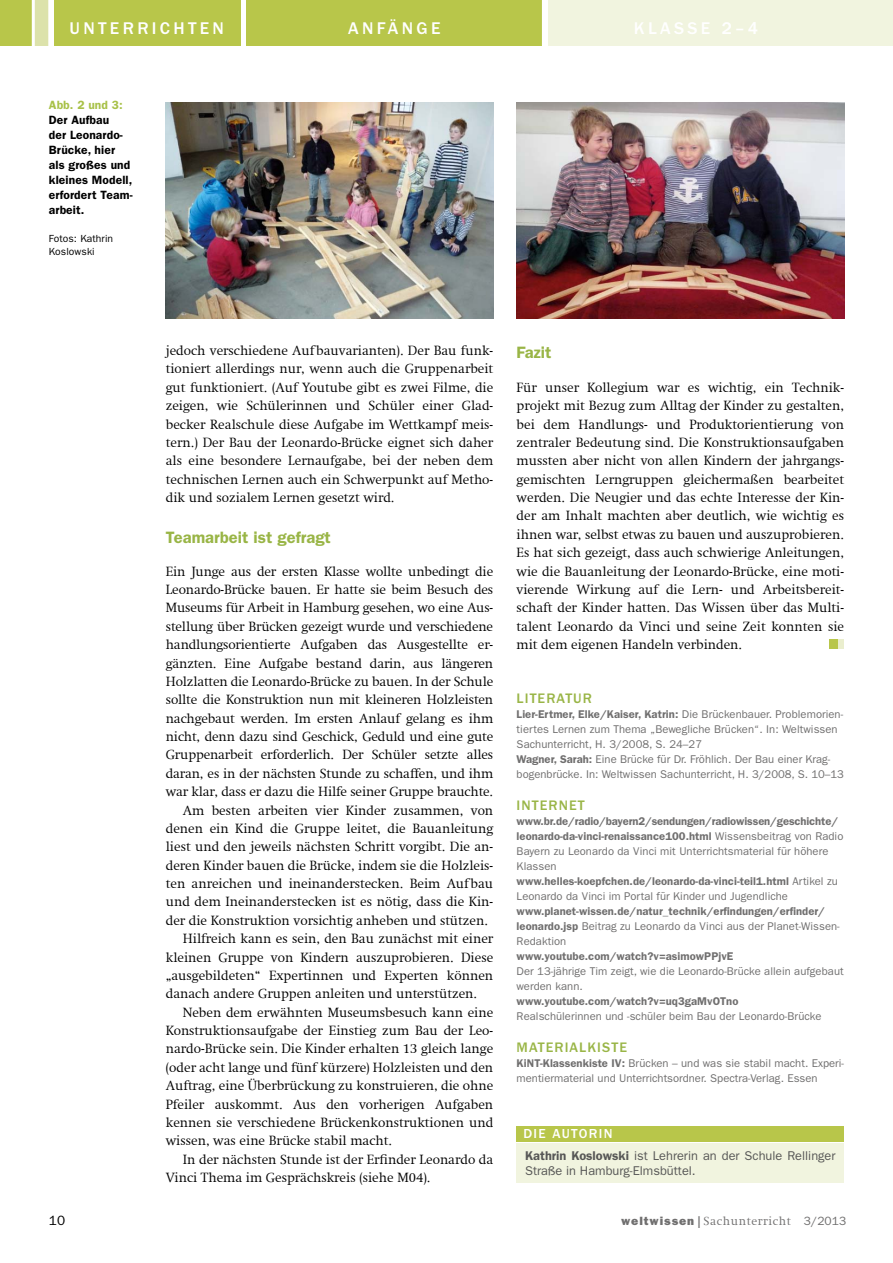
<style>
.page{position:relative;width:893px;height:1263px;background:#fff}
.page>*{position:absolute;margin:0;border:0;box-sizing:border-box;transform-origin:0 0}
.t1{font:500 17.55px "ITC Franklin Gothic Std";letter-spacing:.19em;color:#fff}
.t2{font:600 16.5px "ITC Franklin Gothic Std";letter-spacing:.005em;color:#99b546}
.t3{font:500 14.25px "ITC Franklin Gothic Std";letter-spacing:.075em;color:#99b546}
.t4{font:300 13.5px/18.3px "Swift Com";color:#000;text-align:justify}
.t5{font:500 13.5px "ITC Franklin Gothic Std";letter-spacing:.1em;color:#fff}
.t6{font:13.5px "ITC Franklin Gothic Std";color:#000}
.t7{font:12.75px/15px "ITC Franklin Gothic Std";color:#575756}
.t8{font:600 12px/15px "ITC Franklin Gothic Std";letter-spacing:.01em;color:#000}
.t9{font:300 12px "Swift Com";letter-spacing:.05em;color:#706f6f}
.t10{font:600 12px "ITC Franklin Gothic Std";letter-spacing:.01em;color:#a8c148}
.t11{font:11.25px/15px "ITC Franklin Gothic Std";letter-spacing:.005em;color:#706f6f}
.t12{font:600 11.25px/15px "ITC Franklin Gothic Std";letter-spacing:.005em;color:#706f6f}
.t13{font:10.35px/12.8px "ITC Franklin Gothic Std";letter-spacing:.01em;color:#000}
.s1{font-weight:600}
.s2{font-weight:400}
.s3{font-family:"ITC Franklin Gothic Std Hvy";font-weight:400}
.s4{font-weight:700}
.s5{font-family:"ITC Franklin Gothic Std";font-weight:400}
</style>
<div class="page">
<div style="left:829px;top:639px;width:9px;height:10px;background:#b8c64a"></div>
<div style="left:839px;top:639px;width:5px;height:10px;background:#eaeece"></div>
<div style="left:247px;top:0;width:295px;height:45px;background:#b8c64a"></div>
<div style="left:548px;top:0;width:344px;height:45px;background:#f1f4df"></div>
<div style="left:0;top:0;width:32px;height:45px;background:#b8c64a"></div>
<div style="left:35px;top:0;width:14px;height:45px;background:#dce2ab"></div>
<div style="left:54px;top:0;width:186px;height:45px;background:#b8c64a"></div>
<div style="left:48px;top:0;width:6px;height:47px;background:#fff"></div>
<div style="left:517px;top:1126px;width:327px;height:15px;background:#b8c64a"></div>
<div style="left:517px;top:1143px;width:327px;height:39px;background:#f1f4df"></div>
<img style="left:517px;top:102px;width:327px;height:216px">
<img style="left:166px;top:102px;width:327px;height:216px">
<p class="t1" style="left:70px;top:18px;width:156px">U NTERRICHTEN</p>
<p class="t1" style="left:348px;top:18px;width:94px">ANFÄNGE</p>
<p class="t1" style="left:634px;top:18px;width:126px">KLASSE 2–4</p>
<p class="t10" style="left:49px;top:98px;width:75px">Abb. 2 und 3:</p>
<p class="t8" style="left:49px;top:113px;width:85px">Der Aufbau<br>der Leonardo-<br>Brücke, hier als großes und kleines Modell, erfordert Team&shy;arbeit.</p>
<p class="t13" style="left:49px;top:232px;width:66px">Fotos: Kathrin<br>Koslowski</p>
<p class="t6" style="left:49px;top:1213px;width:18px">10</p>
<p class="t4" style="left:166px;top:341px;width:329px">jedoch verschiedene Aufbauvarianten). Der Bau funk&shy;tioniert allerdings nur, wenn auch die Gruppenarbeit gut funktioniert. (Auf Youtube gibt es zwei Filme, die zeigen, wie Schülerinnen und Schüler einer Glad&shy;becker Realschule diese Aufgabe im Wettkampf meis&shy;tern.) Der Bau der Leonardo-Brücke eignet sich daher als eine besondere Lernaufgabe, bei der neben dem technischen Lernen auch ein Schwerpunkt auf Metho&shy;dik und sozialem Lernen gesetzt wird.</p>
<p class="t2" style="left:166px;top:528px;width:167px">Teamarbeit ist gefragt</p>
<p class="t4" style="left:166px;top:562px;width:329px">Ein Junge aus der ersten Klasse wollte unbedingt die</p>
<p class="t4" style="left:166px;top:580px;width:329px">Leonardo-Brücke bauen. Er hatte sie beim Besuch des</p>
<p class="t4" style="left:166px;top:599px;width:329px">Museums für Arbeit in Hamburg gesehen, wo eine Aus-</p>
<p class="t4" style="left:166px;top:617px;width:329px">stellung über Brücken gezeigt wurde und verschiedene</p>
<p class="t4" style="left:166px;top:635px;width:329px">handlungsorientierte Aufgaben das Ausgestellte er-</p>
<p class="t4" style="left:166px;top:654px;width:329px">gänzten. Eine Aufgabe bestand darin, aus längeren</p>
<p class="t4" style="left:166px;top:672px;width:329px">Holzlatten die Leonardo-Brücke zu bauen. In der Schule</p>
<p class="t4" style="left:166px;top:691px;width:329px">sollte die Konstruktion nun mit kleineren Holzleisten</p>
<p class="t4" style="left:166px;top:709px;width:329px">nachgebaut werden. Im ersten Anlauf gelang es ihm</p>
<p class="t4" style="left:166px;top:727px;width:329px">nicht, denn dazu sind Geschick, Geduld und eine gute</p>
<p class="t4" style="left:166px;top:746px;width:329px">Gruppenarbeit erforderlich. Der Schüler setzte alles</p>
<p class="t4" style="left:166px;top:764px;width:329px">daran, es in der nächsten Stunde zu schaffen, und ihm</p>
<p class="t4" style="left:166px;top:782px;width:329px">war klar, dass er dazu die Hilfe seiner Gruppe brauchte.</p>
<p class="t4" style="left:183px;top:801px;width:312px">Am besten arbeiten vier Kinder zusammen, von</p>
<p class="t4" style="left:166px;top:819px;width:329px">denen ein Kind die Gruppe leitet, die Bauanleitung</p>
<p class="t4" style="left:166px;top:837px;width:329px">liest und den jeweils nächsten Schritt vorgibt. Die an-</p>
<p class="t4" style="left:166px;top:856px;width:328px">deren Kinder bauen die Brücke, indem sie die Holzleis-</p>
<p class="t4" style="left:166px;top:874px;width:329px">ten anreichen und ineinanderstecken. Beim Aufbau</p>
<p class="t4" style="left:166px;top:893px;width:329px">und dem Ineinanderstecken ist es nötig, dass die Kin-</p>
<p class="t4" style="left:166px;top:911px;width:324px">der die Konstruktion vorsichtig anheben und stützen.</p>
<p class="t4" style="left:183px;top:929px;width:312px">Hilfreich kann es sein, den Bau zunächst mit einer</p>
<p class="t4" style="left:166px;top:948px;width:329px">kleinen Gruppe von Kindern auszuprobieren. Diese</p>
<p class="t4" style="left:166px;top:966px;width:329px">„ausgebildeten“ Expertinnen und Experten können</p>
<p class="t4" style="left:166px;top:984px;width:313px">danach andere Gruppen anleiten und unterstützen.</p>
<p class="t4" style="left:183px;top:1003px;width:312px">Neben dem erwähnten Museumsbesuch kann eine</p>
<p class="t4" style="left:166px;top:1021px;width:329px">Konstruktionsaufgabe der Einstieg zum Bau der Leo-</p>
<p class="t4" style="left:166px;top:1040px;width:329px">nardo-Brücke sein. Die Kinder erhalten 13 gleich lange</p>
<p class="t4" style="left:166px;top:1058px;width:329px">(oder acht lange und fünf kürzere) Holzleisten und den</p>
<p class="t4" style="left:166px;top:1076px;width:329px">Auftrag, eine Überbrückung zu konstruieren, die ohne</p>
<p class="t4" style="left:166px;top:1095px;width:329px">Pfeiler auskommt. Aus den vorherigen Aufgaben</p>
<p class="t4" style="left:166px;top:1113px;width:329px">kennen sie verschiedene Brückenkonstruktionen und</p>
<p class="t4" style="left:166px;top:1131px;width:228px">wissen, was eine Brücke stabil macht.</p>
<p class="t4" style="left:183px;top:1150px;width:312px">In der nächsten Stunde ist der Erfinder Leonardo da</p>
<p class="t4" style="left:166px;top:1168px;width:266px">Vinci Thema im Gesprächskreis (siehe M04).</p>
<p class="t2" style="left:517px;top:343px;width:36px">Fazit</p>
<p class="t4" style="left:517px;top:378px;width:329px">Für unser Kollegium war es wichtig, ein Technik&shy;projekt mit Bezug zum Alltag der Kinder zu gestalten, bei dem Handlungs- und Produktorientierung von zentraler Bedeutung sind. Die Konstruktionsaufgaben mussten aber nicht von allen Kindern der jahrgangs&shy;gemischten Lerngruppen gleichermaßen bearbeitet werden. Die Neugier und das echte Interesse der Kin&shy;der am Inhalt machten aber deutlich, wie wichtig es ihnen war, selbst etwas zu bauen und auszuprobieren.<br>Es hat sich gezeigt, dass auch schwierige Anleitungen, wie die Bauanleitung der Leonardo-Brücke, eine moti&shy;vierende Wirkung auf die Lern- und Arbeitsbereit&shy;schaft der Kinder hatten. Das Wissen über das Multi&shy;talent Leonardo da Vinci und seine Zeit konnten sie mit dem eigenen Handeln verbinden.</p>
<p class="t3" style="left:517px;top:690px;width:77px">LITERATUR</p>
<p class="t11" style="left:517px;top:707px;width:329px"><span class="s1">Lier-Ertmer, Elke/Kaiser, Katrin:</span> Die Brückenbauer. Problemorien&shy;tiertes Lernen zum Thema „Bewegliche Brücken“. In: Weltwissen Sachunterricht, H. 3/2008, S. 24–27<br><span class="s1">Wagner, Sarah:</span> Eine Brücke für Dr. Fröhlich. Der Bau einer Krag&shy;bogenbrücke. In: Weltwissen Sachunterricht, H. 3/2008, S. 10–13</p>
<p class="t3" style="left:517px;top:797px;width:70px">INTERNET</p>
<p class="t12" style="left:517px;top:814px;width:328px">www.br.de/radio/bayern2/sendungen/radiowissen/geschichte/ leonardo-da-vinci-renaissance100.html <span class="s2">Wissensbeitrag von Radio Bayern zu Leonardo da Vinci mit Unterrichtsmaterial für höhere Klassen<br></span>www.helles-koepfchen.de/leonardo-da-vinci-teil1.html <span class="s2">Artikel zu Leonardo da Vinci im Portal für Kinder und Jugendliche</span></p>
<p class="t12" style="left:517px;top:904px;width:325px">www.planet-wissen.de/natur_technik/erfindungen/erfinder/ leonardo.jsp <span class="s2">Beitrag zu Leonardo da Vinci aus der Planet-Wissen-<br>Redaktion</span></p>
<p class="t12" style="left:517px;top:949px;width:218px">www.youtube.com/watch?v=asimowPPjvE</p>
<p class="t11" style="left:517px;top:964px;width:329px">Der 13-jährige Tim zeigt, wie die Leonardo-Brücke allein aufgebaut werden kann.</p>
<p class="t12" style="left:517px;top:994px;width:223px">www.youtube.com/watch?v=uq3gaMvOTno</p>
<p class="t11" style="left:517px;top:1009px;width:306px">Realschülerinnen und -schüler beim Bau der Leonardo-Brücke</p>
<p class="t3" style="left:517px;top:1039px;width:112px">MATERIALKISTE</p>
<p class="t11" style="left:517px;top:1056px;width:329px"><span class="s1">KiNT-Klassenkiste IV:</span> Brücken – und was sie stabil macht. Experi&shy;mentiermaterial und Unterrichtsordner. Spectra-Verlag. Essen</p>
<p class="t5" style="left:523px;top:1126px;width:91px">DIE AUTORIN</p>
<p class="t7" style="left:525px;top:1149px;width:312px"><span class="s1">Kathrin Koslowski</span> ist Lehrerin an der Schule Rellinger<br>Straße in Hamburg-Elmsbüttel.</p>
<p class="t9" style="left:621px;top:1214px;width:226px"><span class="s3">weltwissen</span> <span class="s4">|</span>Sachunterricht <span class="s5">3/2013</span></p>
</div>
